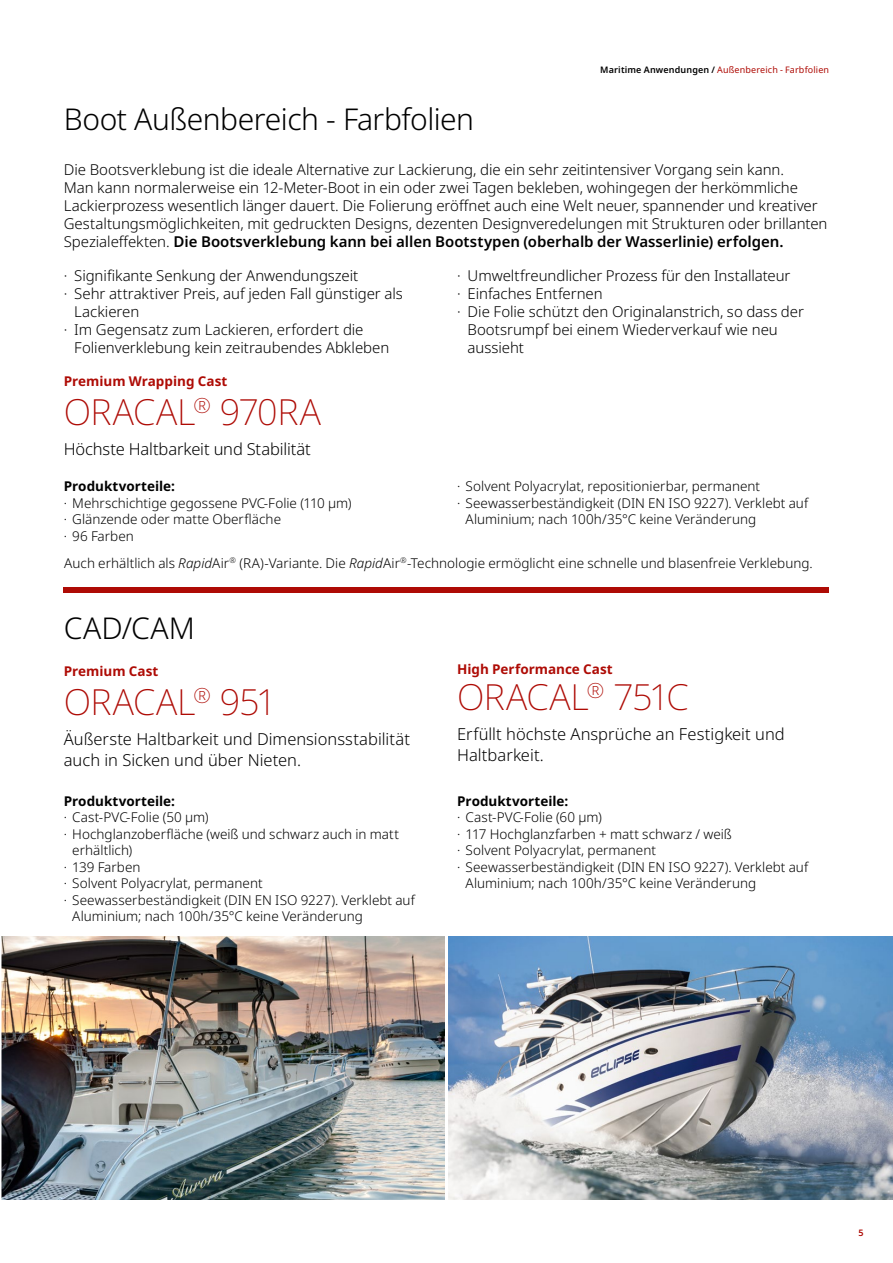
<style>
.page{position:relative;width:893px;height:1263px;background:#fff}
.page>*{position:absolute;margin:0;border:0;box-sizing:border-box;transform-origin:0 0}
.Heading{font:200 36px "Noto Sans";letter-spacing:-.02em;color:#ae0b05}
.Heading-2{font:300 30px "Noto Sans";letter-spacing:-.015em;color:#000}
.Body_text{font:300 16.5px/21px "Noto Sans";color:#000}
.Body_text-2{font:300 15px/18px "Noto Sans";letter-spacing:-.005em;color:#000}
.Body_text-3{font:600 15px "Noto Sans";color:#000}
.Bullet_point_list{font:300 13.5px/16.5px "Noto Sans";color:#000}
.Body_text_bold_colour{font:700 13.5px "Noto Sans";color:#ae0b05}
.Body_text_bold_colour-2{font:700 13.5px "Noto Sans";color:#000}
.t1{font:9px "Noto Sans";letter-spacing:.015em;color:#ae0b05}
.t2{font:600 9px "Noto Sans";color:#ae0b05}
.s1{font-weight:600;color:#000}
.s2{font-weight:300}
.s3{font-style:italic}
</style>
<div class="page">
<img style="left:2px;top:936px;width:443px;height:264px">
<img style="left:448px;top:936px;width:445px;height:264px">
<div style="left:64px;top:587px;width:765px;height:6px;background:#ae0b05"></div>
<p class="Heading-2" style="left:64px;top:98px;width:412px">Boot Außenbereich - Farbfolien</p>
<p class="t1" style="left:600px;top:64px;width:230px"><span class="s1">Maritime Anwendungen /</span> Außenbereich - Farbfolien</p>
<p class="Body_text-2" style="left:64px;top:161px;width:722px">Die Bootsverklebung ist die ideale Alternative zur Lackierung, die ein sehr zeitintensiver Vorgang sein kann.</p>
<p class="Body_text-2" style="left:64px;top:179px;width:736px">Man kann normalerweise ein 12-Meter-Boot in ein oder zwei Tagen bekleben, wohingegen der herkömmliche</p>
<p class="Body_text-2" style="left:64px;top:197px;width:755px">Lackierprozess wesentlich länger dauert. Die Folierung eröffnet auch eine Welt neuer, spannender und kreativer</p>
<p class="Body_text-2" style="left:64px;top:215px;width:765px">Gestaltungsmöglichkeiten, mit gedruckten Designs, dezenten Designveredelungen mit Strukturen oder brillanten</p>
<p class="Body_text-3" style="left:64px;top:231px;width:721px"><span class="s2">Spezialeffekten.</span> Die Bootsverklebung kann bei allen Bootstypen (oberhalb der Wasserlinie) erfolgen.</p>
<p class="Body_text-2" style="left:64px;top:267px;width:296px">· Signifikante Senkung der Anwendungszeit</p>
<p class="Body_text-2" style="left:74px;top:285px;width:330px;text-indent:-10px">· Sehr attraktiver Preis, auf jeden Fall günstiger als<br>Lackieren</p>
<p class="Body_text-2" style="left:74px;top:321px;width:317px;text-indent:-10px">· Im Gegensatz zum Lackieren, erfordert die<br>Folienverklebung kein zeitraubendes Abkleben</p>
<p class="Body_text_bold_colour" style="left:64px;top:371px;width:165px">Premium Wrapping Cast</p>
<p class="Heading" style="left:64px;top:386px;width:259px">ORACAL<sup>®</sup> 970RA</p>
<p class="Body_text" style="left:64px;top:439px;width:249px">Höchste Haltbarkeit und Stabilität</p>
<p class="Body_text_bold_colour-2" style="left:64px;top:477px;width:113px">Produktvorteile:</p>
<p class="Bullet_point_list" style="left:64px;top:495px;width:289px">· Mehrschichtige gegossene PVC-Folie (110 μm)</p>
<p class="Bullet_point_list" style="left:64px;top:511px;width:219px">· Glänzende oder matte Oberfläche</p>
<p class="Bullet_point_list" style="left:64px;top:528px;width:72px">· 96 Farben</p>
<p class="Body_text-2" style="left:457px;top:267px;width:335px">· Umweltfreundlicher Prozess für den Installateur</p>
<p class="Body_text-2" style="left:457px;top:285px;width:147px">· Einfaches Entfernen</p>
<p class="Body_text-2" style="left:468px;top:303px;width:338px;text-indent:-10px">· Die Folie schützt den Originalanstrich, so dass der<br>Bootsrumpf bei einem Wiederverkauf wie neu aussieht</p>
<p class="Bullet_point_list" style="left:457px;top:478px;width:305px">· Solvent Polyacrylat, repositionierbar, permanent</p>
<p class="Bullet_point_list" style="left:457px;top:495px;width:353px">· Seewasserbeständigkeit (DIN EN ISO 9227). Verklebt auf</p>
<p class="Bullet_point_list" style="left:466px;top:511px;width:292px">Aluminium; nach 100h/35°C keine Veränderung</p>
<p class="Bullet_point_list" style="left:64px;top:555px;width:750px">Auch erhältlich als <span class="s3">Rapid</span>Air<sup>®</sup> (RA)-Variante. Die <span class="s3">Rapid</span>Air<sup>®</sup>-Technologie ermöglicht eine schnelle und blasenfreie Verklebung.</p>
<p class="Heading-2" style="left:64px;top:607px;width:133px">CAD/CAM</p>
<p class="Body_text_bold_colour" style="left:64px;top:661px;width:96px">Premium Cast</p>
<p class="Heading" style="left:64px;top:676px;width:214px">ORACAL<sup>®</sup> 951</p>
<p class="Body_text" style="left:64px;top:729px;width:348px">Äußerste Haltbarkeit und Dimensionsstabilität auch in Sicken und über Nieten.</p>
<p class="Body_text_bold_colour-2" style="left:64px;top:791px;width:113px">Produktvorteile:</p>
<p class="Bullet_point_list" style="left:64px;top:809px;width:146px">· Cast-PVC-Folie (50 μm)</p>
<p class="Bullet_point_list" style="left:64px;top:826px;width:337px">· Hochglanzoberfläche (weiß und schwarz auch in matt</p>
<p class="Bullet_point_list" style="left:72px;top:842px;width:62px">erhältlich)</p>
<p class="Bullet_point_list" style="left:64px;top:859px;width:78px">· 139 Farben</p>
<p class="Bullet_point_list" style="left:64px;top:875px;width:200px">· Solvent Polyacrylat, permanent</p>
<p class="Bullet_point_list" style="left:72px;top:892px;width:344px;text-indent:-9px">· Seewasserbeständigkeit (DIN EN ISO 9227). Verklebt auf<br>Aluminium; nach 100h/35°C keine Veränderung</p>
<p class="Body_text_bold_colour" style="left:457px;top:659px;width:157px">High Performance Cast</p>
<p class="Heading" style="left:457px;top:671px;width:233px">ORACAL<sup>®</sup> 751C</p>
<p class="Body_text" style="left:457px;top:724px;width:329px">Erfüllt höchste Ansprüche an Festigkeit und</p>
<p class="Body_text" style="left:457px;top:745px;width:88px">Haltbarkeit.</p>
<p class="Body_text_bold_colour-2" style="left:457px;top:791px;width:113px">Produktvorteile:</p>
<p class="Bullet_point_list" style="left:457px;top:809px;width:146px">· Cast-PVC-Folie (60 μm)</p>
<p class="Bullet_point_list" style="left:457px;top:826px;width:276px">· 117 Hochglanzfarben + matt schwarz / weiß</p>
<p class="Bullet_point_list" style="left:457px;top:842px;width:200px">· Solvent Polyacrylat, permanent</p>
<p class="Bullet_point_list" style="left:457px;top:859px;width:353px">· Seewasserbeständigkeit (DIN EN ISO 9227). Verklebt auf</p>
<p class="Bullet_point_list" style="left:466px;top:875px;width:292px">Aluminium; nach 100h/35°C keine Veränderung</p>
<p class="t2" style="left:858px;top:1226px;width:7px">5</p>
</div>
